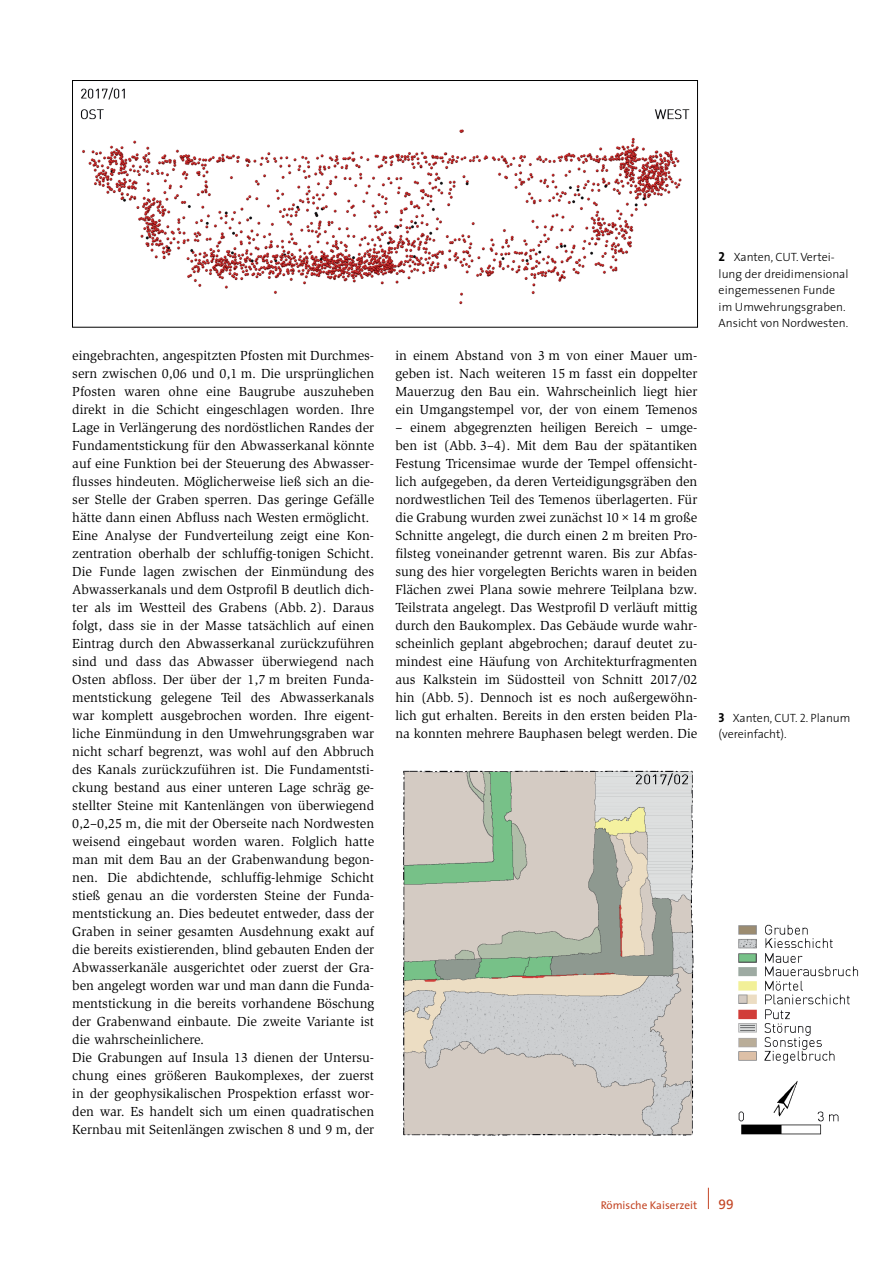
<style>
.page{position:relative;width:893px;height:1263px;background:#fff}
.page>*{position:absolute;margin:0;border:0;box-sizing:border-box;transform-origin:0 0}
.FLIESS_SLIMBACH_9_PT{font:13.5px/18px "Slimbach";color:#000;text-align:justify}
.t1{font:13.5px "Frutiger CE";color:#c44726}
.BILDUNTERSCHRIFT{font:300 12px/16.5px "The Sans";color:#000}
.t2{font:11.25px "The Sans";color:#c44726}
.s1{font-family:"The Sans Bold Caps";font-weight:400;font-size:13.05px}
.s2{font-family:"The Sans Light Caps";font-weight:400}
</style>
<div class="page">
<svg style="left:708px;top:1188px;width:1px;height:21px"></svg>
<img style="left:80px;top:87px;width:610px;height:218px">
<div style="left:72px;top:80px;width:626px;height:247px;border:1px solid #000"></div>
<img style="left:403px;top:770px;width:291px;height:366px">
<img style="left:738px;top:924px;width:121px;height:211px">
<p class="FLIESS_SLIMBACH_9_PT" style="left:72px;top:347px;width:303px">eingebrachten, angespitzten Pfosten mit Durchmes&shy;sern zwischen 0,06 und 0,1 m. Die ursprünglichen Pfosten waren ohne eine Baugrube auszuheben direkt in die Schicht eingeschlagen worden. Ihre Lage in Verlängerung des nordöstlichen Randes der Fundamentstickung für den Abwasserkanal könnte auf eine Funktion bei der Steuerung des Abwasser&shy;flusses hindeuten. Möglicherweise ließ sich an die&shy;ser Stelle der Graben sperren. Das geringe Gefälle hätte dann einen Abfluss nach Westen ermöglicht.</p>
<p class="FLIESS_SLIMBACH_9_PT" style="left:72px;top:527px;width:303px">Eine Analyse der Fundverteilung zeigt eine Kon&shy;zentration oberhalb der schluffig-tonigen Schicht.<br>Die Funde lagen zwischen der Einmündung des Abwasserkanals und dem Ostprofil B deutlich dich&shy;ter als im Westteil des Grabens (Abb. 2). Daraus folgt, dass sie in der Masse tatsächlich auf einen Eintrag durch den Abwasserkanal zurückzuführen sind und dass das Abwasser überwiegend nach Osten abfloss. Der über der 1,7 m breiten Funda&shy;mentstickung gelegene Teil des Abwasserkanals war komplett ausgebrochen worden. Ihre eigent&shy;liche Einmündung in den Umwehrungsgraben war nicht scharf begrenzt, was wohl auf den Abbruch des Kanals zurückzuführen ist. Die Fundamentsti&shy;ckung bestand aus einer unteren Lage schräg ge&shy;stellter Steine mit Kantenlängen von überwiegend 0,2–0,25 m, die mit der Oberseite nach Nordwesten weisend eingebaut worden waren. Folglich hatte man mit dem Bau an der Grabenwandung begon&shy;nen. Die abdichtende, schluffig-lehmige Schicht stieß genau an die vordersten Steine der Funda&shy;mentstickung an. Dies bedeutet entweder, dass der Graben in seiner gesamten Ausdehnung exakt auf die bereits existierenden, blind gebauten Enden der Abwasserkanäle ausgerichtet oder zuerst der Gra&shy;ben angelegt worden war und man dann die Funda&shy;mentstickung in die bereits vorhandene Böschung der Grabenwand einbaute. Die zweite Variante ist die wahrscheinlichere.</p>
<p class="FLIESS_SLIMBACH_9_PT" style="left:72px;top:1049px;width:303px">Die Grabungen auf Insula 13 dienen der Untersu&shy;chung eines größeren Baukomplexes, der zuerst in der geophysikalischen Prospektion erfasst wor&shy;den war. Es handelt sich um einen quadratischen Kernbau mit Seitenlängen zwischen 8 und 9 m, der</p>
<p class="FLIESS_SLIMBACH_9_PT" style="left:395px;top:347px;width:303px">in einem Abstand von 3 m von einer Mauer um&shy;geben ist. Nach weiteren 15 m fasst ein doppelter Mauerzug den Bau ein. Wahrscheinlich liegt hier ein Umgangstempel vor, der von einem Temenos</p>
<p class="FLIESS_SLIMBACH_9_PT" style="left:395px;top:419px;width:303px">– einem abgegrenzten heiligen Bereich – umge&shy;ben ist (Abb. 3–4). Mit dem Bau der spätantiken Festung Tricensimae wurde der Tempel offensicht&shy;lich aufgegeben, da deren Verteidigungsgräben den nordwestlichen Teil des Temenos überlagerten. Für die Grabung wurden zwei zunächst 10×14 m große Schnitte angelegt, die durch einen 2 m breiten Pro&shy;filsteg voneinander getrennt waren. Bis zur Abfas&shy;sung des hier vorgelegten Berichts waren in beiden Flächen zwei Plana sowie mehrere Teilplana bzw.<br>Teilstrata angelegt. Das Westprofil D verläuft mittig durch den Baukomplex. Das Gebäude wurde wahr&shy;scheinlich geplant abgebrochen; darauf deutet zu&shy;mindest eine Häufung von Architekturfragmenten aus Kalkstein im Südostteil von Schnitt 2017/02 hin (Abb. 5). Dennoch ist es noch außergewöhn&shy;lich gut erhalten. Bereits in den ersten beiden Pla&shy;na konnten mehrere Bauphasen belegt werden. Die</p>
<p class="BILDUNTERSCHRIFT" style="left:719px;top:249px;width:131px"><span class="s1">2</span> Xanten, CUT. Vertei&shy;lung der dreidimensional eingemessenen Funde im Umwehrungsgraben.<br>Ansicht von Nordwesten.</p>
<p class="BILDUNTERSCHRIFT" style="left:719px;top:709px;width:133px"><span class="s1">3</span> Xanten, CUT. <span class="s2">2</span>. Planum (vereinfacht).</p>
<p class="t2" style="left:601px;top:1196px;width:98px">Römische Kaiserzeit</p>
<p class="t1" style="left:719px;top:1196px;width:17px">99</p>
</div>
